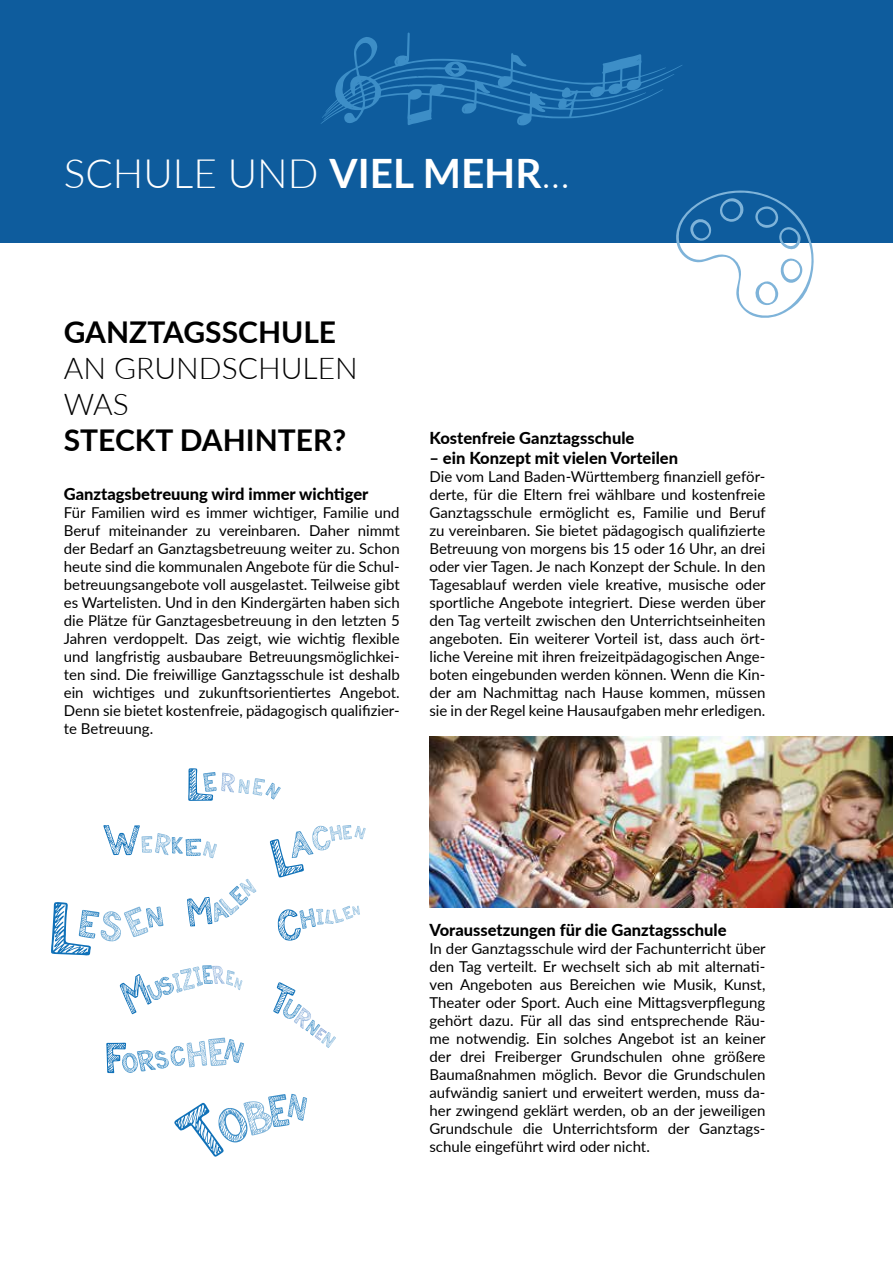
<style>
.page{position:relative;width:893px;height:1263px;background:#fff}
.page>*{position:absolute;margin:0;border:0;box-sizing:border-box;transform-origin:0 0}
.t1{font:300 40.5px "Lato";color:#fff}
.t2{font:700 30px "Lato";color:#000}
.t3{font:300 30px/36px "Lato";color:#000}
.t4{font:800 16.5px "Lato";color:#000}
.t5{font:15px/18px "Lato";color:#000;text-align:justify}
.s1{font-weight:700}
</style>
<div class="page">
<div style="left:0;top:0;width:893px;height:242px;background:#0e5c9d"></div>
<img style="left:429px;top:736px;width:464px;height:171px">
<svg style="left:675px;top:190px;width:142px;height:128px"></svg>
<svg style="left:321px;top:33px;width:361px;height:93px"></svg>
<svg style="left:188px;top:768px;width:93px;height:33px"></svg>
<svg style="left:51px;top:902px;width:113px;height:54px"></svg>
<svg style="left:278px;top:906px;width:82px;height:34px"></svg>
<svg style="left:106px;top:1037px;width:138px;height:36px"></svg>
<svg style="left:187px;top:879px;width:70px;height:48px"></svg>
<svg style="left:103px;top:825px;width:114px;height:33px"></svg>
<svg style="left:120px;top:965px;width:122px;height:49px"></svg>
<svg style="left:270px;top:825px;width:96px;height:53px"></svg>
<svg style="left:174px;top:1094px;width:133px;height:63px"></svg>
<svg style="left:273px;top:982px;width:63px;height:66px"></svg>
<h1 class="t1" style="left:64px;top:145px;width:508px">SCHULE UND <span class="s1">VIEL MEHR</span>...</h1>
<h2 class="t2" style="left:64px;top:310px;width:274px">GANZTAGSSCHULE</h2>
<h2 class="t3" style="left:64px;top:349px;width:295px">AN GRUNDSCHULEN<br>WAS</h2>
<h2 class="t2" style="left:64px;top:418px;width:284px">STECKT DAHINTER?</h2>
<p class="t4" style="left:429px;top:426px;width:206px">Kostenfreie Ganztagsschule</p>
<p class="t4" style="left:429px;top:446px;width:250px">– ein Konzept mit vielen Vorteilen</p>
<p class="t5" style="left:429px;top:467px;width:338px">Die vom Land Baden-Württemberg finanziell geför&shy;derte, für die Eltern frei wählbare und kostenfreie Ganztagsschule ermöglicht es, Familie und Beruf zu vereinbaren. Sie bietet pädagogisch qualifizierte Betreuung von morgens bis 15 oder 16 Uhr, an drei oder vier Tagen. Je nach Konzept der Schule. In den Tagesablauf werden viele kreative, musische oder sportliche Angebote integriert. Diese werden über den Tag verteilt zwischen den Unterrichtseinheiten angeboten. Ein weiterer Vorteil ist, dass auch ört&shy;liche Vereine mit ihren freizeitpädagogischen Ange&shy;boten eingebunden werden können. Wenn die Kin&shy;der am Nachmittag nach Hause kommen, müssen sie in der Regel keine Hausaufgaben mehr erledigen.</p>
<p class="t4" style="left:64px;top:482px;width:306px">Ganztagsbetreuung wird immer wichtiger</p>
<p class="t5" style="left:64px;top:503px;width:337px">Für Familien wird es immer wichtiger, Familie und Beruf miteinander zu vereinbaren. Daher nimmt der Bedarf an Ganztagsbetreuung weiter zu. Schon heute sind die kommunalen Angebote für die Schul&shy;betreuungsangebote voll ausgelastet. Teilweise gibt es Wartelisten. Und in den Kindergärten haben sich die Plätze für Ganztagesbetreuung in den letzten 5<br>Jahren verdoppelt. Das zeigt, wie wichtig flexible und langfristig ausbaubare Betreuungsmöglichkei&shy;ten sind. Die freiwillige Ganztagsschule ist deshalb ein wichtiges und zukunftsorientiertes Angebot.<br>Denn sie bietet kostenfreie, pädagogisch qualifizier&shy;te Betreuung.</p>
<p class="t4" style="left:429px;top:917px;width:299px">Voraussetzungen für die Ganztagsschule</p>
<p class="t5" style="left:429px;top:938px;width:338px">In der Ganztagsschule wird der Fachunterricht über den Tag verteilt. Er wechselt sich ab mit alternati&shy;ven Angeboten aus Bereichen wie Musik, Kunst, Theater oder Sport. Auch eine Mittagsverpflegung gehört dazu. Für all das sind entsprechende Räu&shy;me notwendig. Ein solches Angebot ist an keiner der drei Freiberger Grundschulen ohne größere Baumaßnahmen möglich. Bevor die Grundschulen aufwändig saniert und erweitert werden, muss da&shy;her zwingend geklärt werden, ob an der jeweiligen Grundschule die Unterrichtsform der Ganztags&shy;schule eingeführt wird oder nicht.</p>
</div>
